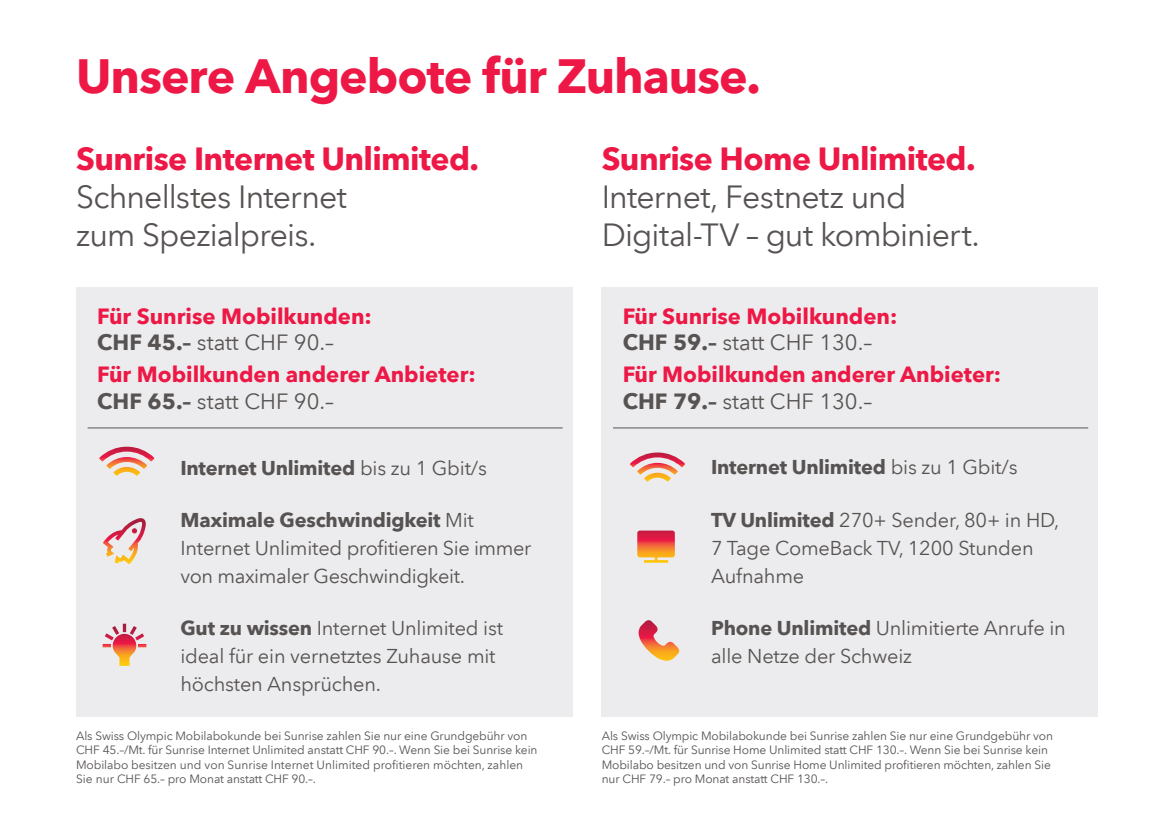
<style>
.page{position:relative;width:1174px;height:840px;background:#fff}
.page>*{position:absolute;margin:0;border:0;box-sizing:border-box;transform-origin:0 0}
.t1{font:700 48px "Avenir Next LT Pro";letter-spacing:-.02em;color:#ed1845}
.t2{font:32px/38px "Avenir Next LT Pro";letter-spacing:-.025em;color:#575352}
.t3{font:700 32px "Avenir Next LT Pro";letter-spacing:-.02em;color:#ed1845}
.t4{font:700 22px/26.4px "Avenir Next LT Pro";color:#ed1845}
.t5{font:20px/28px "Avenir Next LT Pro";letter-spacing:-.01em;color:#575352}
.t6{font:700 20px "Avenir Next LT Pro";letter-spacing:-.01em;color:#575352}
.t7{font:12px/14.4px "Avenir Next LT Pro";letter-spacing:-.01em;color:#575352}
.s1{color:#575352}
.s2{font-weight:400;color:#575352}
.s3{font-weight:400}
.s4{font-weight:700}
</style>
<div class="page">
<div style="left:76px;top:287px;width:496px;height:428px;background:#ececee"></div>
<svg style="left:99px;top:446px;width:55px;height:29px"></svg>
<svg style="left:103px;top:623px;width:43px;height:42px"></svg>
<svg style="left:103px;top:518px;width:43px;height:46px"></svg>
<div style="left:602px;top:287px;width:496px;height:428px;background:#ececee"></div>
<svg style="left:630px;top:452px;width:55px;height:29px"></svg>
<svg style="left:637px;top:530px;width:38px;height:32px"></svg>
<svg style="left:638px;top:620px;width:41px;height:40px"></svg>
<hr style="left:613px;top:427px;width:475px;height:1px;background:#575352">
<hr style="left:88px;top:427px;width:475px;height:1px;background:#575352">
<h1 class="t1" style="left:76px;top:47px;width:686px">Unsere Angebote für Zuhause.</h1>
<h2 class="t3" style="left:76px;top:139px;width:404px">Sunrise Internet Unlimited.</h2>
<h2 class="t2" style="left:76px;top:178px;width:272px">Schnellstes Internet zum Spezialpreis.</h2>
<h3 class="t4" style="left:97px;top:302px;width:276px">Für Sunrise Mobilkunden:<br><span class="s1">CHF 45.–</span> <span class="s2">statt CHF 90.–</span></h3>
<h3 class="t4" style="left:97px;top:361px;width:380px">Für Mobilkunden anderer Anbieter:<br><span class="s1">CHF 65.–</span> <span class="s2">statt CHF 90.–</span></h3>
<h3 class="t6" style="left:180px;top:455px;width:308px">Internet Unlimited <span class="s3">bis zu 1 Gbit/s</span></h3>
<h3 class="t5" style="left:180px;top:505px;width:352px"><span class="s4">Maximale Geschwindigkeit</span> Mit<br>Internet Unlimited profitieren Sie immer von maximaler Geschwindigkeit.</h3>
<h3 class="t5" style="left:180px;top:613px;width:324px"><span class="s4">Gut zu wissen</span> Internet Unlimited ist ideal für ein vernetztes Zuhause mit höchsten Ansprüchen.</h3>
<h2 class="t3" style="left:602px;top:139px;width:375px">Sunrise Home Unlimited.</h2>
<h2 class="t2" style="left:602px;top:178px;width:379px">Internet, Festnetz und<br>Digital-TV – gut kombiniert.</h2>
<h3 class="t4" style="left:622px;top:302px;width:276px">Für Sunrise Mobilkunden:<br><span class="s1">CHF 59.–</span> <span class="s2">statt CHF 130.–</span></h3>
<h3 class="t4" style="left:622px;top:361px;width:380px">Für Mobilkunden anderer Anbieter:<br><span class="s1">CHF 79.–</span> <span class="s2">statt CHF 130.–</span></h3>
<h3 class="t6" style="left:711px;top:455px;width:308px">Internet Unlimited <span class="s3">bis zu 1 Gbit/s</span></h3>
<h3 class="t5" style="left:711px;top:505px;width:350px"><span class="s4">TV Unlimited</span> 270+ Sender, 80+ in HD,<br>7 Tage ComeBack TV, 1200 Stunden<br>Aufnahme</h3>
<h3 class="t5" style="left:711px;top:613px;width:356px"><span class="s4">Phone Unlimited</span> Unlimitierte Anrufe in alle Netze der Schweiz</h3>
<p class="t7" style="left:76px;top:728px;width:463px">Als Swiss Olympic Mobilabokunde bei Sunrise zahlen Sie nur eine Grundgebühr von CHF 45.–/Mt. für Sunrise Internet Unlimited anstatt CHF 90.–. Wenn Sie bei Sunrise kein Mobilabo besitzen und von Sunrise Internet Unlimited profitieren möchten, zahlen Sie nur CHF 65.– pro Monat anstatt CHF 90.–.</p>
<p class="t7" style="left:602px;top:728px;width:453px">Als Swiss Olympic Mobilabokunde bei Sunrise zahlen Sie nur eine Grundgebühr von CHF 59.–/Mt. für Sunrise Home Unlimited statt CHF 130.–. Wenn Sie bei Sunrise kein Mobilabo besitzen und von Sunrise Home Unlimited profitieren möchten, zahlen Sie nur CHF 79.– pro Monat anstatt CHF 130.–.</p>
</div>
